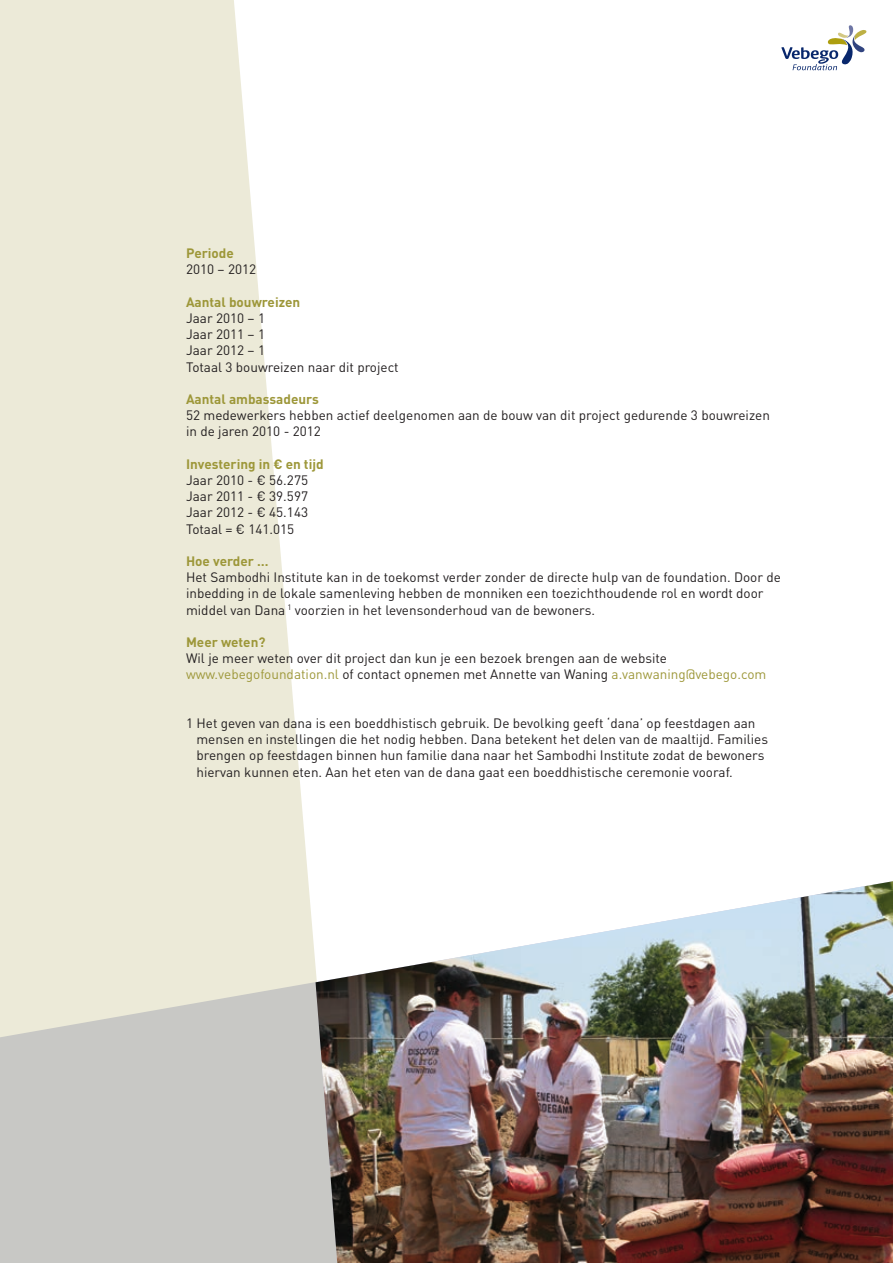
<style>
.page{position:relative;width:893px;height:1263px;background:#fff}
.page>*{position:absolute;margin:0;border:0;box-sizing:border-box;transform-origin:0 0}
.t1{font:13.5px/16.2px "DIN Pro";color:#231f20}
.t2{font:700 13.5px "DIN Pro";color:#9d9739}
.t3{font:13.5px "DIN Pro";color:#9d9739}
.s1{color:#231f20}
</style>
<div class="page">
<svg style="left:0;top:0;width:315px;height:1263px;background:#e6e5d7"></svg>
<img style="left:315px;top:881px;width:578px;height:382px">
<svg style="left:781px;top:25px;width:85px;height:45px"></svg>
<p class="t2" style="left:186px;top:244px;width:49px">Periode</p>
<p class="t1" style="left:186px;top:261px;width:72px">2010 – 2012</p>
<p class="t2" style="left:186px;top:293px;width:116px">Aantal bouwreizen</p>
<p class="t1" style="left:186px;top:309px;width:81px">Jaar 2010 – 1</p>
<p class="t1" style="left:186px;top:326px;width:81px">Jaar 2011 – 1</p>
<p class="t1" style="left:186px;top:342px;width:81px">Jaar 2012 – 1</p>
<p class="t1" style="left:186px;top:358px;width:214px">Totaal 3 bouwreizen naar dit project</p>
<p class="t2" style="left:186px;top:390px;width:134px">Aantal ambassadeurs</p>
<p class="t1" style="left:186px;top:407px;width:585px">52 medewerkers hebben actief deelgenomen aan de bouw van dit project gedurende 3 bouwreizen in de jaren 2010 - 2012</p>
<p class="t2" style="left:186px;top:455px;width:139px">Investering in € en tijd</p>
<p class="t1" style="left:186px;top:471px;width:124px">Jaar 2010 - € 56.275</p>
<p class="t1" style="left:186px;top:488px;width:124px">Jaar 2011 - € 39.597</p>
<p class="t1" style="left:186px;top:504px;width:124px">Jaar 2012 - € 45.143</p>
<p class="t1" style="left:186px;top:520px;width:110px">Totaal = € 141.015</p>
<p class="t2" style="left:186px;top:552px;width:84px">Hoe verder …</p>
<p class="t1" style="left:186px;top:569px;width:596px">Het Sambodhi Institute kan in de toekomst verder zonder de directe hulp van de foundation. Door de inbedding in de lokale samenleving hebben de monniken een toezichthoudende rol en wordt door middel van Dana <sup>1</sup> voorzien in het levensonderhoud van de bewoners.</p>
<p class="t2" style="left:186px;top:633px;width:81px">Meer weten?</p>
<p class="t1" style="left:186px;top:650px;width:482px">Wil je meer weten over dit project dan kun je een bezoek brengen aan de website</p>
<p class="t3" style="left:186px;top:665px;width:582px">www.vebegofoundation.nl <span class="s1">of contact opnemen met Annette van Waning</span> a.vanwaning@vebego.com</p>
<p class="t1" style="left:196px;top:714px;width:573px;text-indent:-10px">1 Het geven van dana is een boeddhistisch gebruik. De bevolking geeft ‘dana’ op feestdagen aan mensen en instellingen die het nodig hebben. Dana betekent het delen van de maaltijd. Families brengen op feestdagen binnen hun familie dana naar het Sambodhi Institute zodat de bewoners hiervan kunnen eten. Aan het eten van de dana gaat een boeddhistische ceremonie vooraf.</p>
</div>
